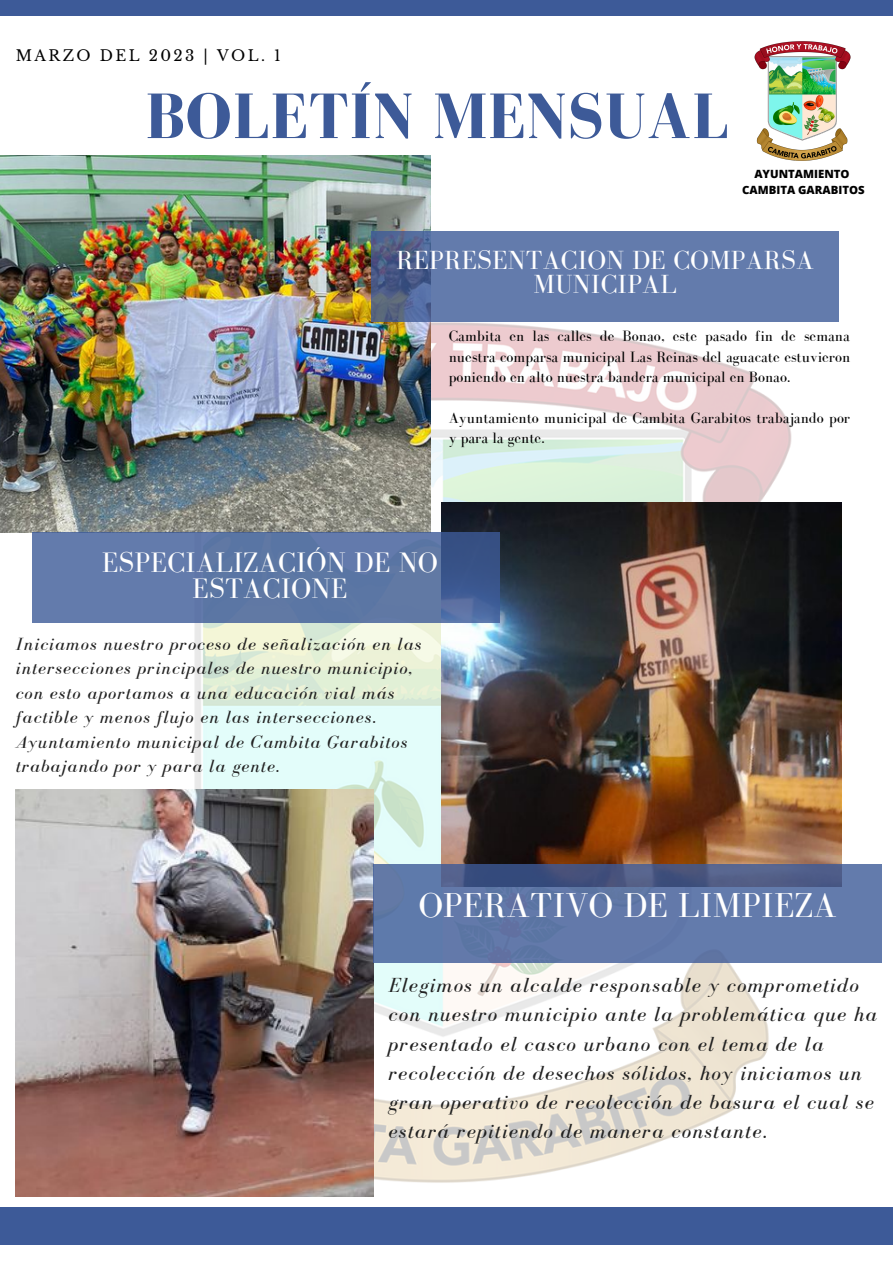
<style>
.page{position:relative;width:893px;height:1264px;background:#fff}
.page>*{position:absolute;margin:0;border:0;box-sizing:border-box;transform-origin:0 0}
.t1{font:700 65.85px "Bodoni FLF";letter-spacing:.01em;color:#3d5a98}
.t2{font:35.55px "Bodoni FLF";letter-spacing:.01em;color:#fff}
.t3{font:28.95px/25.8px "Bodoni FLF";letter-spacing:.01em;color:#fff;text-align:center}
.t4{font:27px/23.5px "Bodoni FLF";letter-spacing:.01em;color:#fff;text-align:center}
.t5{font:italic 21px/29.2px "Bodoni FLF";letter-spacing:.06em;color:#222}
.t6{font:italic 18.15px/24.5px "Bodoni FLF";letter-spacing:.06em;color:#222}
.t7{font:15.45px/20.4px "Bodoni FLF";color:#000;text-align:justify}
.t8{font:15px "Libre Baskerville";letter-spacing:.16em;color:#000}
.t9{font:800 11.4px/15.8px "Open Sans";color:#000;text-align:center}
</style>
<div class="page">
<div style="left:0;top:1207px;width:892px;height:37px;background:#3d5a98"></div>
<div style="left:0;top:0;width:892px;height:16px;background:#3d5a98"></div>
<img style="left:92px;top:321px;width:711px;height:876px">
<img style="left:0;top:155px;width:431px;height:377px">
<svg style="left:371px;top:232px;width:468px;height:89px;background:#6077a7"></svg>
<img style="left:441px;top:502px;width:400px;height:362px">
<svg style="left:32px;top:532px;width:467px;height:90px;background:#5b74a4"></svg>
<img style="left:16px;top:789px;width:357px;height:407px">
<svg style="left:373px;top:864px;width:508px;height:98px;background:#5c72a2"></svg>
<img style="left:754px;top:41px;width:97px;height:120px">
<p class="t8" style="left:16px;top:46px;width:266px">MARZO DEL 2023 | VOL. 1</p>
<h1 class="t1" style="left:145px;top:80px;width:585px">BOLETÍN MENSUAL</h1>
<p class="t9" style="left:742px;top:166px;width:124px">AYUNTAMIENTO<br>CAMBITA GARABITOS</p>
<p class="t4" style="left:396px;top:248px;width:419px">REPRESENTACION DE COMPARSA<br>MUNICIPAL</p>
<p class="t7" style="left:448px;top:326px;width:403px">Cambita en las calles de Bonao, este pasado fin de semana nuestra comparsa municipal Las Reinas del aguacate estuvieron poniendo en alto nuestra bandera municipal en Bonao.</p>
<p class="t7" style="left:448px;top:407px;width:403px">Ayuntamiento municipal de Cambita Garabitos trabajando por y para la gente.</p>
<h3 class="t3" style="left:102px;top:549px;width:338px">ESPECIALIZACIÓN DE NO<br>ESTACIONE</h3>
<p class="t6" style="left:16px;top:631px;width:407px">Iniciamos nuestro proceso de señalización en las intersecciones principales de nuestro municipio, con esto aportamos a una educación vial más factible y menos flujo en las intersecciones.<br>Ayuntamiento municipal de Cambita Garabitos trabajando por y para la gente.</p>
<h2 class="t2" style="left:418px;top:886px;width:420px">OPERATIVO DE LIMPIEZA</h2>
<p class="t5" style="left:388px;top:970px;width:490px">Elegimos un alcalde responsable y comprometido con nuestro municipio ante la problemática que ha presentado el casco urbano con el tema de la recolección de desechos sólidos, hoy iniciamos un gran operativo de recolección de basura el cual se estará repitiendo de manera constante.</p>
</div>
